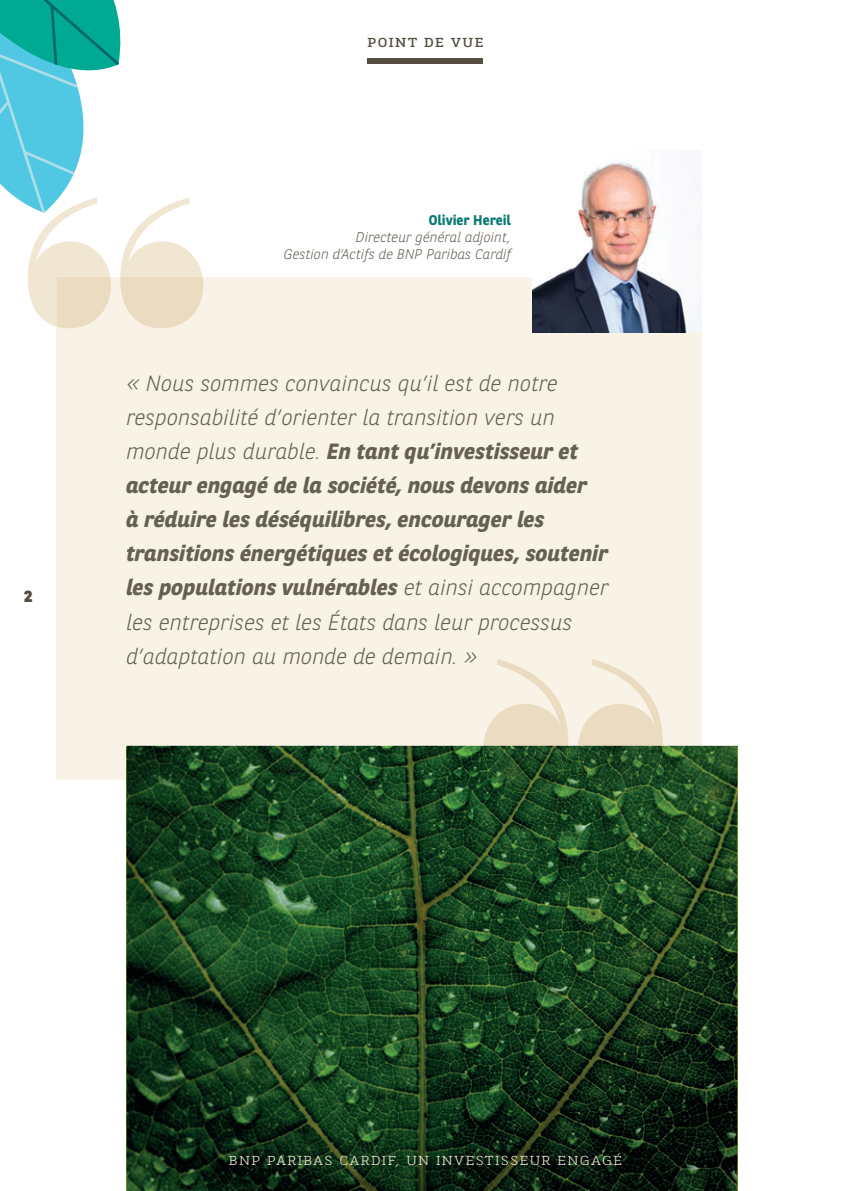
<style>
.page{position:relative;width:851px;height:1191px;background:#fff}
.page>*{position:absolute;margin:0;border:0;box-sizing:border-box;transform-origin:0 0}
.t1{font:italic 300 22px/34px "BNPP Sans";color:#665f54}
.t2{font:800 16px "BNPP Sans";color:#544e41}
.t3{font:italic 300 14px/17px "BNPP Sans";color:#665f54;text-align:right}
.t4{font:700 14px "BNPP Sans";color:#0a7b71}
.t5{font:300 13px "BNPP Slab Serif Expanded";letter-spacing:.1em;color:#f0e6d2}
.t6{font:13px "BNPP Slab Serif Expanded";letter-spacing:.1em;color:#544e41}
.s1{font-weight:700}
</style>
<div class="page">
<div style="left:367px;top:59px;width:116px;height:5px;background:#544e41"></div>
<hr style="left:850px;top:278px;width:1px;height:490px;background:#f8f2e7">
<div style="left:57px;top:277px;width:644px;height:503px;background:#f8f2e7"></div>
<svg style="left:0;top:0;width:203px;height:328px"></svg>
<img style="left:126px;top:746px;width:611px;height:445px">
<svg style="left:483px;top:659px;width:179px;height:87px"></svg>
<img style="left:483px;top:746px;width:179px;height:47px">
<img style="left:533px;top:161px;width:168px;height:172px">
<p class="t2" style="left:24px;top:585px;width:10px">2</p>
<p class="t6" style="left:367px;top:34px;width:117px">POINT DE VUE</p>
<p class="t4" style="left:429px;top:210px;width:84px">Olivier Hereil</p>
<p class="t3" style="left:283px;top:228px;width:229px">Directeur général adjoint,<br>Gestion d’Actifs de BNP Paribas Cardif</p>
<p class="t1" style="left:126px;top:365px;width:484px">« Nous sommes convaincus qu’il est de notre responsabilité d’orienter la transition vers un monde plus durable. <span class="s1">En tant qu’investisseur et acteur engagé de la société, nous devons aider<br>à réduire les déséquilibres, encourager les transitions énergétiques et écologiques, soutenir les populations vulnérables</span> et ainsi accompagner les entreprises et les États dans leur processus d’adaptation au monde de demain. »</p>
<p class="t5" style="left:229px;top:1151px;width:394px">BNP PARIBAS CARDIF, UN INVESTISSEUR ENGAGÉ</p>
</div>
